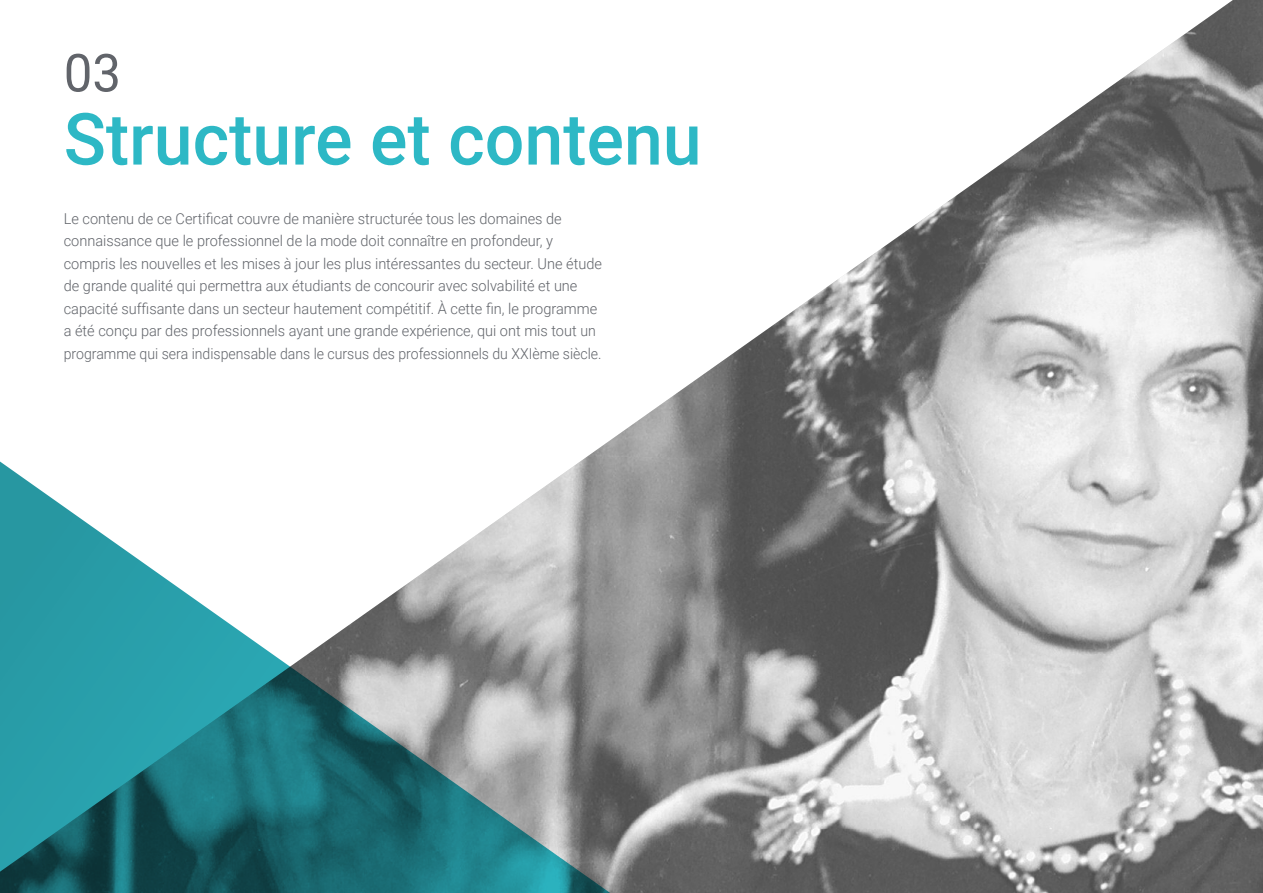
<style>
.page{position:relative;width:1263px;height:893px;background:#fff}
.page>*{position:absolute;margin:0;border:0;box-sizing:border-box;transform-origin:0 0}
.t1{font:500 72px "Roboto";color:#2db8c5}
.t2{font:52.5px "Roboto";color:#61646a}
.t3{font:300 15px/22.5px "Roboto";color:#61646a}
</style>
<div class="page">
<img style="left:602px;top:0;width:661px;height:893px">
<svg style="left:0;top:446px;width:640px;height:447px"></svg>
<h2 class="t2" style="left:64px;top:36px;width:59px">03</h2>
<h1 class="t1" style="left:64px;top:89px;width:639px">Structure et contenu</h1>
<p class="t3" style="left:64px;top:207px;width:540px">Le contenu de ce Certificat couvre de manière structurée tous les domaines de connaissance que le professionnel de la mode doit connaître en profondeur, y compris les nouvelles et les mises à jour les plus intéressantes du secteur. Une étude de grande qualité qui permettra aux étudiants de concourir avec solvabilité et une capacité suffisante dans un secteur hautement compétitif. À cette fin, le programme a été conçu par des professionnels ayant une grande expérience, qui ont mis tout un programme qui sera indispensable dans le cursus des professionnels du XXIème siècle.</p>
</div>
